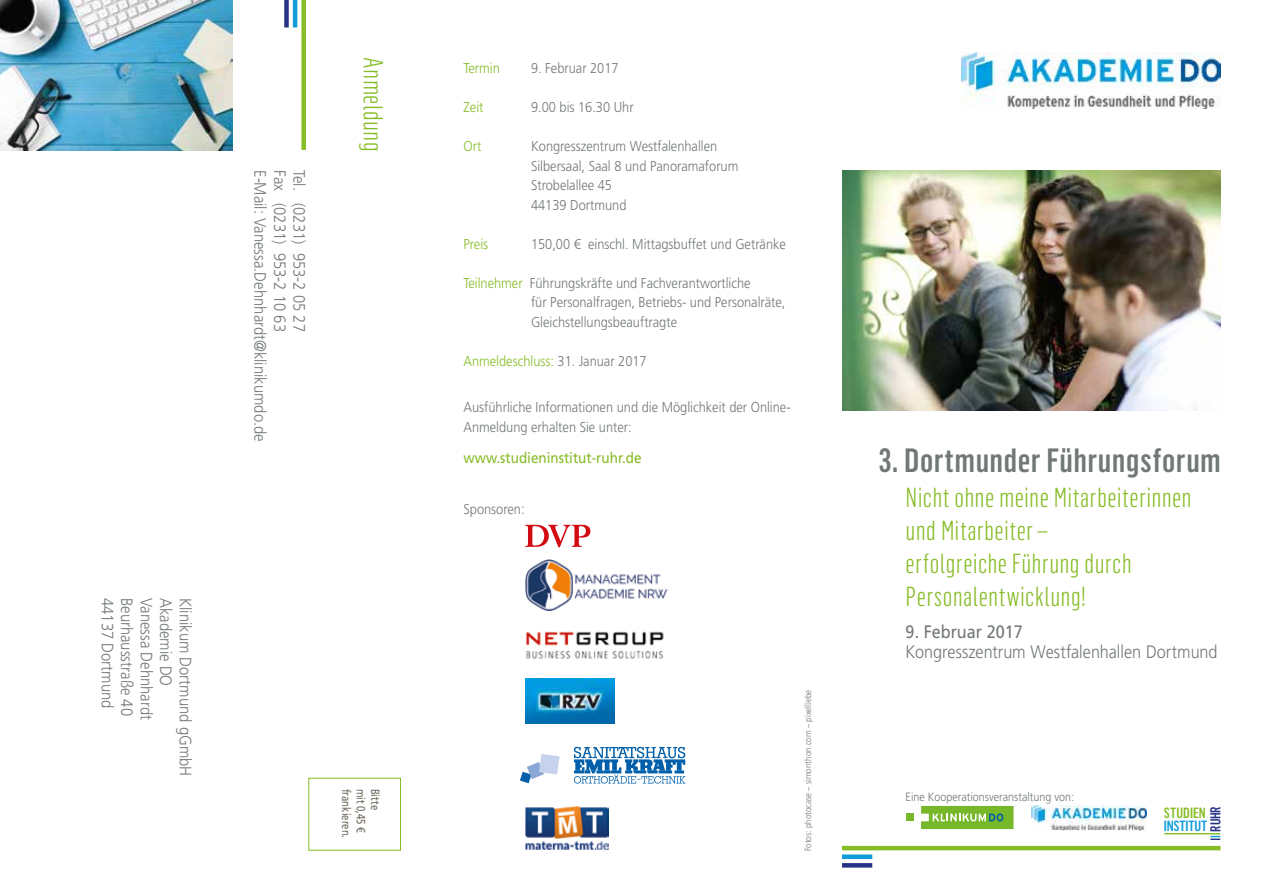
<style>
.page{position:relative;width:1263px;height:893px;background:#fff}
.page>*{position:absolute;margin:0;border:0;box-sizing:border-box;transform-origin:0 0}
.t1{font:500 33px "Flama Condensed";letter-spacing:.015em;color:#727777}
.t2{font:300 27px/33px "Flama Condensed";letter-spacing:.015em;color:#86bc25}
.t3{font:300 18px "Frutiger LT";color:#727777;scale:.9 1}
.t4{font:18px "Frutiger LT";color:#727777;scale:.9 1}
.t5{font:300 16.5px "Frutiger LT";color:#727777;scale:.9 1}
.t6{font:15px "Frutiger LT";color:#86bc25;scale:.9 1}
.t7{font:500 14.55px "Flama Condensed";letter-spacing:-.01em;color:#0f9dd9}
.t8{font:500 14.55px "Flama Condensed";letter-spacing:.005em;color:#86bc25}
.t9{font:300 14.25px/19.5px "Frutiger LT";color:#727777;scale:.9 1}
.t10{font:300 14.25px "Frutiger LT";color:#86bc25;scale:.9 1}
.t11{font:500 14.1px "Flama Condensed";color:#273386}
.t12{font:300 12px "Frutiger LT";color:#727777;scale:.9 1}
.t13{font:12px "Frutiger LT";color:#6f6a5e;scale:.8 1}
.t14{font:300 9px "Frutiger LT";color:#727777;scale:.9 1}
.s1{color:#86bc25}
.s2{color:#727777}
</style>
<div class="page">
<img style="left:842px;top:170px;width:378px;height:240px">
<img style="left:0;top:0;width:232px;height:150px">
<div style="left:301px;top:0;width:5px;height:150px;background:#86bc25"></div>
<hr style="left:293px;top:0;width:4px;height:27px;background:#109dd9">
<div style="left:284px;top:0;width:5px;height:27px;background:#273386"></div>
<div style="left:309px;top:778px;width:92px;height:72px;border:1px solid #86bc25"></div>
<img style="left:961px;top:52px;width:259px;height:56px">
<hr style="left:842px;top:846px;width:378px;height:4px;background:#86bc25">
<div style="left:842px;top:854px;width:30px;height:5px;background:#109dd9"></div>
<div style="left:842px;top:863px;width:30px;height:5px;background:#273386"></div>
<div style="left:906px;top:814px;width:7px;height:7px;background:#76b82a"></div>
<svg style="left:921px;top:806px;width:92px;height:23px;background:#83be47"></svg>
<img style="left:1031px;top:806px;width:116px;height:25px">
<hr style="left:1164px;top:833px;width:56px;height:1px;background:#86bc25">
<svg style="left:1210px;top:836px;width:10px;height:4px"></svg>
<img style="left:525px;top:560px;width:143px;height:51px">
<img style="left:525px;top:631px;width:139px;height:28px">
<img style="left:525px;top:678px;width:90px;height:45px">
<img style="left:525px;top:806px;width:84px;height:44px">
<svg style="left:574px;top:747px;width:111px;height:37px"></svg>
<svg style="left:520px;top:754px;width:40px;height:29px"></svg>
<svg style="left:525px;top:525px;width:65px;height:22px"></svg>
<p class="t5" style="left:270px;top:170px;width:303px;rotate:90deg">E-Mail: Vanessa.Dehnhardt@klinikumdo.de</p>
<p class="t5" style="left:289px;top:170px;width:181px;rotate:90deg">Fax (0231) 953-2 10 63</p>
<p class="t5" style="left:309px;top:170px;width:181px;rotate:90deg">Tel. (0231) 953-2 05 27</p>
<h2 class="t2" style="left:391px;top:57px;width:96px;rotate:90deg">Anmeldung</h2>
<p class="t5" style="left:117px;top:598px;width:124px;rotate:90deg">44137 Dortmund</p>
<p class="t5" style="left:136px;top:598px;width:133px;rotate:90deg">Beurhausstraße 40</p>
<p class="t5" style="left:156px;top:598px;width:137px;rotate:90deg">Vanessa Dehnhardt</p>
<p class="t5" style="left:175px;top:598px;width:100px;rotate:90deg">Akademie DO</p>
<p class="t5" style="left:195px;top:598px;width:200px;rotate:90deg">Klinikum Dortmund gGmbH</p>
<p class="t13" style="left:353px;top:788px;width:64px;rotate:90deg">frankieren.</p>
<p class="t13" style="left:368px;top:788px;width:57px;rotate:90deg">mit 0,45 €</p>
<p class="t13" style="left:382px;top:788px;width:28px;rotate:90deg">Bitte</p>
<p class="t10" style="left:463px;top:60px;width:42px">Termin</p>
<p class="t9" style="left:531px;top:59px;width:99px">9. Februar 2017</p>
<p class="t10" style="left:463px;top:99px;width:24px">Zeit</p>
<p class="t9" style="left:531px;top:98px;width:116px">9.00 bis 16.30 Uhr</p>
<p class="t10" style="left:463px;top:138px;width:21px">Ort</p>
<p class="t9" style="left:531px;top:137px;width:232px">Kongresszentrum Westfalenhallen<br>Silbersaal, Saal 8 und Panoramaforum<br>Strobelallee 45<br>44139 Dortmund</p>
<p class="t10" style="left:463px;top:236px;width:29px">Preis</p>
<p class="t9" style="left:531px;top:234px;width:285px">150,00 € einschl. Mittagsbuffet und Getränke</p>
<p class="t9" style="left:531px;top:273px;width:284px;text-indent:-67px"><span class="s1">Teilnehmer</span> Führungskräfte und Fachverantwortliche<br>für Personalfragen, Betriebs- und Personalräte,<br>Gleichstellungsbeauftragte</p>
<p class="t10" style="left:463px;top:353px;width:205px">Anmeldeschluss: <span class="s2">31. Januar 2017</span></p>
<p class="t9" style="left:463px;top:398px;width:365px">Ausführliche Informationen und die Möglichkeit der Online-<br>Anmeldung erhalten Sie unter:</p>
<p class="t6" style="left:463px;top:449px;width:199px">www.studieninstitut-ruhr.de</p>
<p class="t9" style="left:463px;top:500px;width:69px">Sponsoren:</p>
<p class="t14" style="left:803px;top:851px;width:181px;rotate:-90deg">Fotos: photocase – simonthon.com – pixelliebe</p>
<h1 class="t1" style="left:879px;top:440px;width:344px">3. Dortmunder Führungsforum</h1>
<h2 class="t2" style="left:906px;top:480px;width:287px">Nicht ohne meine Mitarbeiterinnen und Mitarbeiter –<br>erfolgreiche Führung durch<br>Personalentwicklung!</h2>
<p class="t4" style="left:906px;top:621px;width:132px">9. Februar 2017</p>
<p class="t3" style="left:906px;top:641px;width:348px">Kongresszentrum Westfalenhallen Dortmund</p>
<p class="t12" style="left:906px;top:790px;width:189px">Eine Kooperationsveranstaltung von:</p>
<p class="t11" style="left:1206px;top:832px;width:27px;rotate:-90deg">RUHR</p>
<p class="t8" style="left:1164px;top:803px;width:44px">STUDIEN</p>
<p class="t7" style="left:1164px;top:816px;width:45px">INSTITUT</p>
</div>
